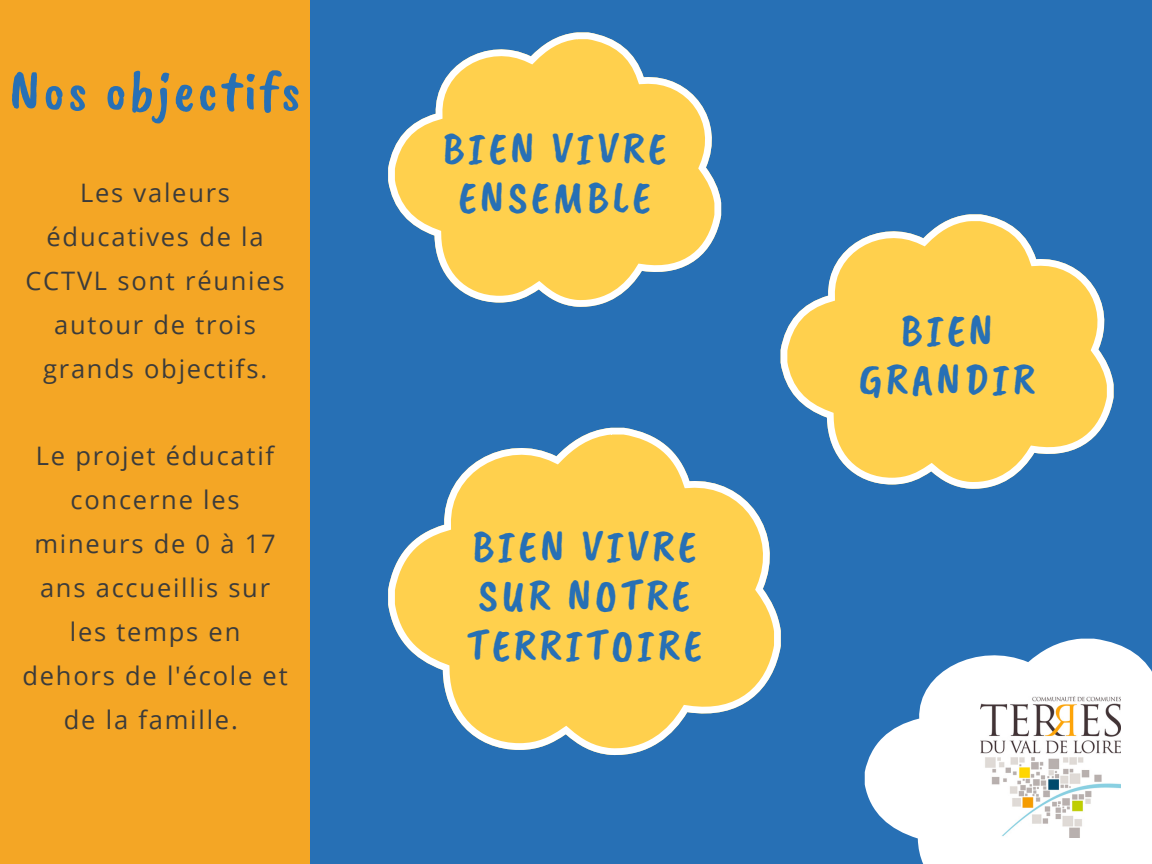
<style>
.page{position:relative;width:1152px;height:864px;background:#2770b5}
.page>*{position:absolute;margin:0;border:0;box-sizing:border-box;transform-origin:0 0}
.t1{font:57px "Caveat Brush";letter-spacing:.05em;color:#2770b5}
.t2{font:45.15px/49.5px "Caveat Brush";letter-spacing:.08em;color:#2770b5;text-align:center}
.t3{font:25.5px/43.8px "Open Sans";letter-spacing:.07em;color:#3b3b3b;text-align:center}
</style>
<div class="page">
<div style="left:0;top:0;width:310px;height:864px;background:#f4a625"></div>
<svg style="left:388px;top:32px;width:333px;height:275px"></svg>
<svg style="left:388px;top:428px;width:393px;height:327px"></svg>
<svg style="left:781px;top:214px;width:333px;height:275px"></svg>
<svg style="left:865px;top:639px;width:287px;height:225px;fill:#fff"></svg>
<img style="left:981px;top:696px;width:139px;height:142px">
<h1 class="t1" style="left:10px;top:55px;width:292px">Nos objectifs</h1>
<p class="t3" style="left:25px;top:170px;width:261px">Les valeurs éducatives de la<br>CCTVL sont réunies autour de trois grands objectifs.</p>
<p class="t3" style="left:22px;top:434px;width:267px">Le projet éducatif concerne les mineurs de 0 à 17 ans accueillis sur les temps en dehors de l'école et de la famille.</p>
<h2 class="t2" style="left:443px;top:123px;width:225px">BIEN VIVRE<br>ENSEMBLE</h2>
<h2 class="t2" style="left:467px;top:521px;width:237px;text-align:left">BIEN VIVRE<br>SUR NOTRE<br>TERRITOIRE</h2>
<h2 class="t2" style="left:859px;top:305px;width:178px">BIEN<br>GRANDIR</h2>
</div>
